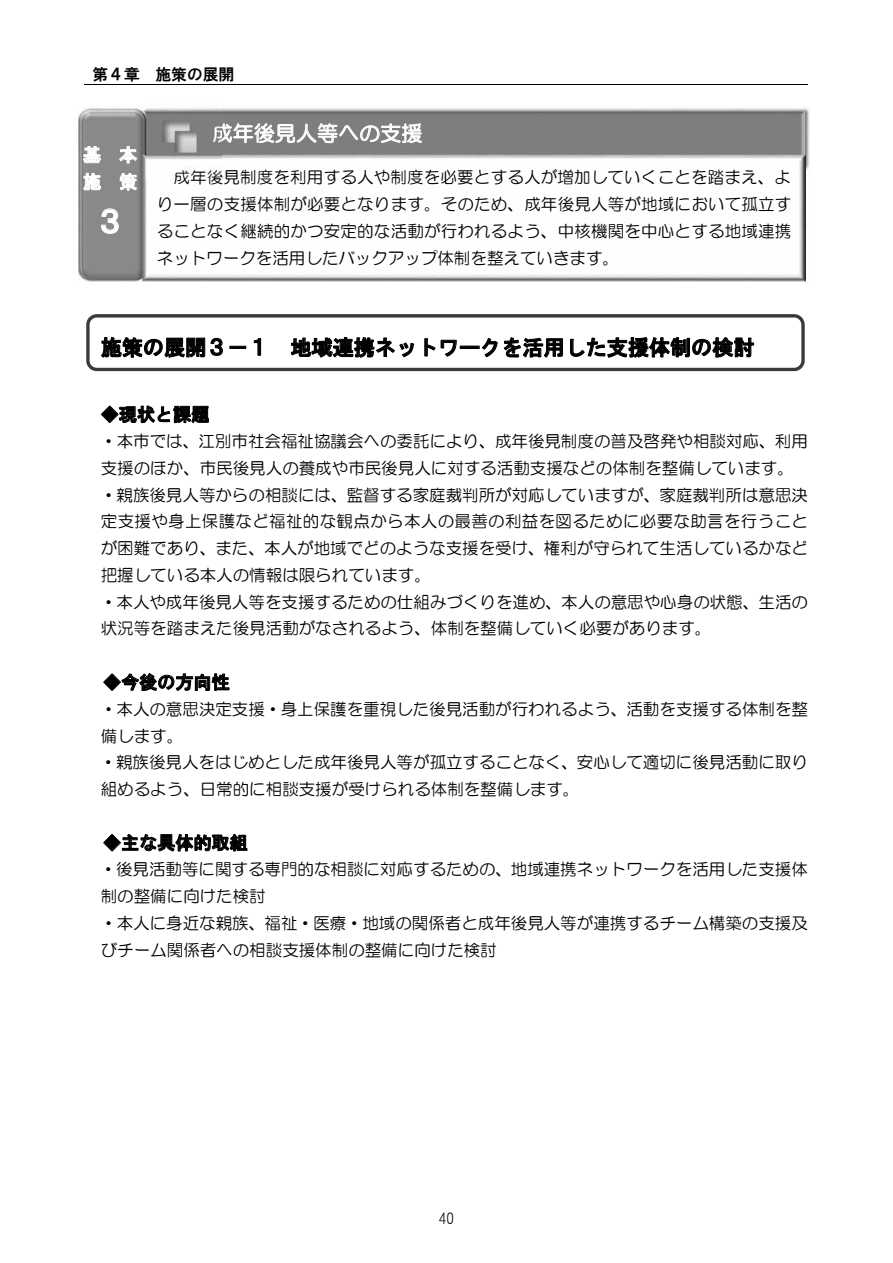
<style>
.page{position:relative;width:893px;height:1263px;background:#fff}
.page>*{position:absolute;margin:0;border:0;box-sizing:border-box;transform-origin:0 0}
.t1{font:30px "HG Gothic E";color:#fff}
.t2{font:21px "HG Gothic E";letter-spacing:.005em;color:#000}
.t3{font:21px "HG Maru Gothic MPRO";letter-spacing:.005em;color:#fff}
.t4{font:18px "HG Gothic E";letter-spacing:.005em;color:#000}
.t5{font:18px/26.8px "HG Gothic E";color:#fff}
.t6{font:16.5px/26.7px "HG Maru Gothic MPRO";color:#000}
.t7{font:15.75px "HG Gothic E";color:#000}
.t8{font:15px "Motoya Maru W2 90 msp RKSJ H";color:#000}
</style>
<div class="page">
<hr style="left:84px;top:84px;width:724px;height:1px;background:#000">
<img style="left:78px;top:108px;width:732px;height:173px">
<svg style="left:222px;top:123px;width:200px;height:20px;background:#acacac"></svg>
<svg style="left:101px;top:405px;width:108px;height:19px"></svg>
<svg style="left:103px;top:673px;width:126px;height:18px"></svg>
<svg style="left:103px;top:834px;width:144px;height:18px"></svg>
<img style="left:142px;top:155px;width:664px;height:126px">
<img style="left:145px;top:108px;width:77px;height:70px">
<svg style="left:86px;top:314px;width:719px;height:57px"></svg>
<svg style="left:83px;top:146px;width:18px;height:17px"></svg>
<svg style="left:119px;top:146px;width:18px;height:17px"></svg>
<svg style="left:83px;top:173px;width:18px;height:20px"></svg>
<svg style="left:120px;top:173px;width:17px;height:18px"></svg>
<svg style="left:101px;top:208px;width:18px;height:26px"></svg>
<p class="t7" style="left:93px;top:66px;width:143px">第４章 施策の展開</p>
<p class="t5" style="left:83px;top:141px;width:56px">基 本施 策</p>
<h1 class="t1" style="left:95px;top:207px;width:31px">３</h1>
<p class="t3" style="left:212px;top:123px;width:212px">成年後見人等への支援</p>
<p class="t6" style="left:157px;top:164px;width:636px;text-align:justify;text-indent:16px">成年後見制度を利用する人や制度を必要とする人が増加していくことを踏まえ、より一層の支援体制が必要となります。そのため、成年後見人等が地域において孤立することなく継続的かつ安定的な活動が行われるよう、中核機関を中心とする地域連携ネットワークを活用したバックアップ体制を整えていきます。</p>
<p class="t2" style="left:101px;top:337px;width:655px">施策の展開３－１ 地域連携ネットワークを活用した支援体制の検討</p>
<p class="t4" style="left:101px;top:405px;width:110px">◆現状と課題</p>
<p class="t6" style="left:100px;top:428px;width:709px">・本市では、江別市社会福祉協議会への委託により、成年後見制度の普及啓発や相談対応、利用支援のほか、市民後見人の養成や市民後見人に対する活動支援などの体制を整備しています。・親族後見人等からの相談には、監督する家庭裁判所が対応していますが、家庭裁判所は意思決定支援や身上保護など福祉的な観点から本人の最善の利益を図るために必要な助言を行うことが困難であり、また、本人が地域でどのような支援を受け、権利が守られて生活しているかなど把握している本人の情報は限られています。<br>・本人や成年後見人等を支援するための仕組みづくりを進め、本人の意思や心身の状態、生活の状況等を踏まえた後見活動がなされるよう、体制を整備していく必要があります。</p>
<p class="t4" style="left:103px;top:673px;width:128px">◆今後の方向性</p>
<p class="t6" style="left:100px;top:695px;width:709px">・本人の意思決定支援・身上保護を重視した後見活動が行われるよう、活動を支援する体制を整備します。<br>・親族後見人をはじめとした成年後見人等が孤立することなく、安心して適切に後見活動に取り組めるよう、日常的に相談支援が受けられる体制を整備します。</p>
<p class="t4" style="left:103px;top:834px;width:146px">◆主な具体的取組</p>
<p class="t6" style="left:100px;top:856px;width:709px">・後見活動等に関する専門的な相談に対応するための、地域連携ネットワークを活用した支援体制の整備に向けた検討<br>・本人に身近な親族、福祉・医療・地域の関係者と成年後見人等が連携するチーム構築の支援及びチーム関係者への相談支援体制の整備に向けた検討</p>
<p class="t8" style="left:439px;top:1211px;width:16px">40</p>
</div>
